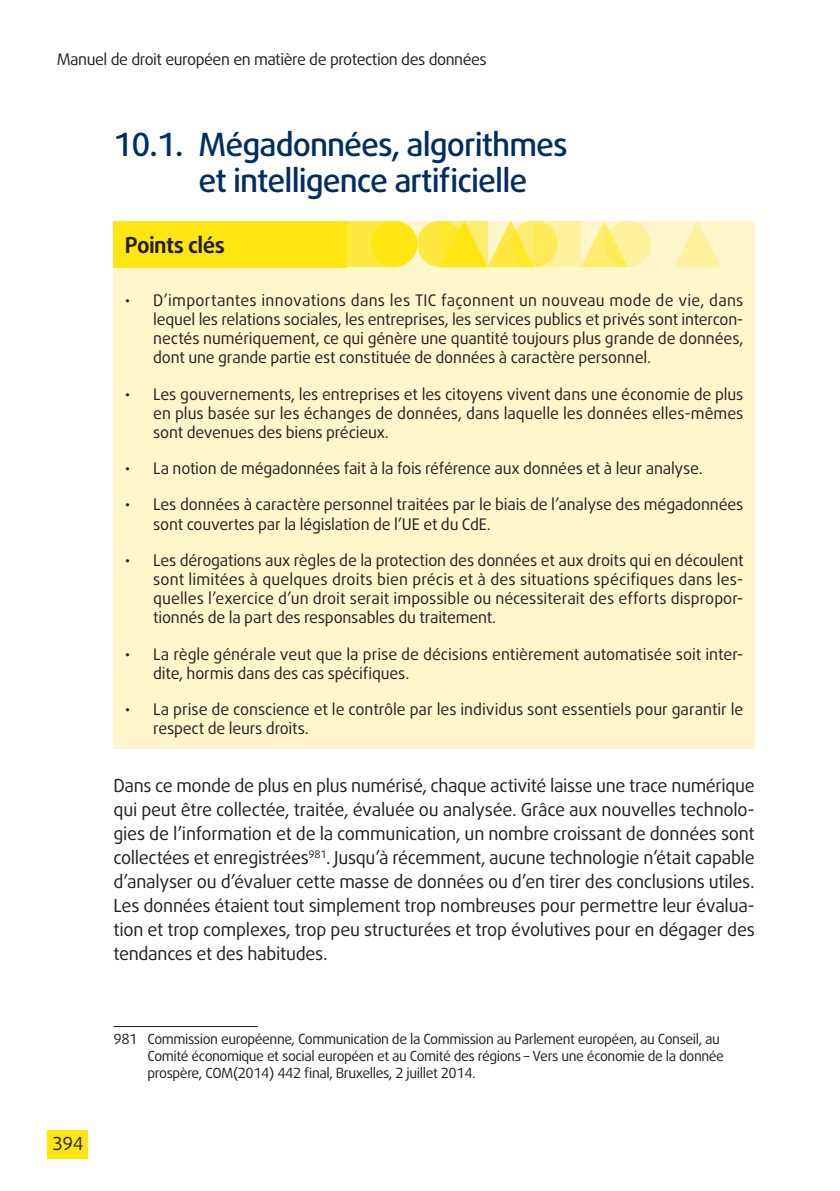
<style>
.page{position:relative;width:840px;height:1191px;background:#fff}
.page>*{position:absolute;margin:0;border:0;box-sizing:border-box;transform-origin:0 0}
.t1{font:500 32px/36px "Daxline Pro";letter-spacing:-.03em;color:#002d62}
.keypoints_title_SW{font:700 22px "Daxline Pro";letter-spacing:-.025em;color:#231f20}
.body_sb2{font:18px/24px "Daxline Pro";letter-spacing:-.015em;color:#231f20;text-align:justify}
.t2{font:16px/19.2px "Daxline Pro";letter-spacing:-.01em;color:#231f20;text-align:justify}
.t3{font:16px "Daxline Pro";letter-spacing:-.03em;color:#231f20}
.footnote{font:14px/17px "Daxline Pro";letter-spacing:-.03em;color:#231f20}
</style>
<div class="page">
<div style="left:113px;top:221px;width:641px;height:80px;background:#fff6cc"></div>
<div style="left:417px;top:221px;width:47px;height:46px;background:#ffe940;border-radius:50%"></div>
<div style="left:347px;top:221px;width:47px;height:46px;background:#ffe940"></div>
<div style="left:113px;top:221px;width:234px;height:46px;background:#ffe512"></div>
<svg style="left:581px;top:221px;width:41px;height:46px"></svg>
<svg style="left:674px;top:221px;width:46px;height:46px"></svg>
<div style="left:370px;top:221px;width:47px;height:46px;background:#ffe512;border-radius:50%"></div>
<svg style="left:487px;top:221px;width:42px;height:46px"></svg>
<svg style="left:510px;top:221px;width:47px;height:46px"></svg>
<svg style="left:604px;top:221px;width:46px;height:46px;background:#ffef8d"></svg>
<svg style="left:441px;top:221px;width:46px;height:46px;background:#ffe730"></svg>
<svg style="left:534px;top:221px;width:47px;height:46px;background:#ffee82"></svg>
<div style="left:48px;top:1130px;width:40px;height:29px;background:#ffe512"></div>
<div style="left:113px;top:276px;width:641px;height:102px;background:#fff6cc"></div>
<div style="left:113px;top:370px;width:641px;height:83px;background:#fff6cc"></div>
<div style="left:113px;top:444px;width:641px;height:45px;background:#fff6cc"></div>
<div style="left:113px;top:481px;width:641px;height:63px;background:#fff6cc"></div>
<div style="left:113px;top:536px;width:641px;height:102px;background:#fff6cc"></div>
<div style="left:113px;top:630px;width:641px;height:63px;background:#fff6cc"></div>
<div style="left:113px;top:685px;width:641px;height:64px;background:#fff6cc"></div>
<hr style="left:113px;top:1026px;width:144px;height:1px;background:#231f20">
<p class="t3" style="left:57px;top:49px;width:431px">Manuel de droit européen en matière de protection des données</p>
<p class="t1" style="left:198px;top:127px;width:370px;text-indent:-85px">10.1. Mégadonnées, algorithmes et intelligence artificielle</p>
<p class="keypoints_title_SW" style="left:125px;top:230px;width:101px">Points clés</p>
<p class="t2" style="left:153px;top:290px;width:591px;text-indent:-28px">• D’importantes innovations dans les TIC façonnent un nouveau mode de vie, dans lequel les relations sociales, les entreprises, les services publics et privés sont intercon&shy;nectés numériquement, ce qui génère une quantité toujours plus grande de données, dont une grande partie est constituée de données à caractère personnel.</p>
<p class="t2" style="left:153px;top:384px;width:591px;text-indent:-28px">• Les gouvernements, les entreprises et les citoyens vivent dans une économie de plus en plus basée sur les échanges de données, dans laquelle les données elles-mêmes sont devenues des biens précieux.</p>
<p class="t2" style="left:125px;top:459px;width:579px">• La notion de mégadonnées fait à la fois référence aux données et à leur analyse.</p>
<p class="t2" style="left:153px;top:495px;width:591px;text-indent:-28px">• Les données à caractère personnel traitées par le biais de l’analyse des mégadonnées sont couvertes par la législation de l’UE et du CdE.</p>
<p class="t2" style="left:153px;top:550px;width:591px;text-indent:-28px">• Les dérogations aux règles de la protection des données et aux droits qui en découlent sont limitées à quelques droits bien précis et à des situations spécifiques dans les&shy;quelles l’exercice d’un droit serait impossible ou nécessiterait des efforts dispropor&shy;tionnés de la part des responsables du traitement.</p>
<p class="t2" style="left:153px;top:644px;width:591px;text-indent:-28px">• La règle générale veut que la prise de décisions entièrement automatisée soit inter&shy;dite, hormis dans des cas spécifiques.</p>
<p class="t2" style="left:153px;top:700px;width:591px;text-indent:-28px">• La prise de conscience et le contrôle par les individus sont essentiels pour garantir le respect de leurs droits.</p>
<p class="body_sb2" style="left:113px;top:774px;width:642px">Dans ce monde de plus en plus numérisé, chaque activité laisse une trace numérique qui peut être collectée, traitée, évaluée ou analysée. Grâce aux nouvelles technolo&shy;gies de l’information et de la communication, un nombre croissant de données sont collectées et enregistrées<sup>981</sup>. Jusqu’à récemment, aucune technologie n’était capable d’analyser ou d’évaluer cette masse de données ou d’en tirer des conclusions utiles.<br>Les données étaient tout simplement trop nombreuses pour permettre leur évalua&shy;tion et trop complexes, trop peu structurées et trop évolutives pour en dégager des tendances et des habitudes.</p>
<p class="body_sb2" style="left:53px;top:1131px;width:32px">394</p>
<p class="footnote" style="left:147px;top:1030px;width:577px;text-indent:-34px">981 Commission européenne, Communication de la Commission au Parlement européen, au Conseil, au<br>Comité économique et social européen et au Comité des régions – Vers une économie de la donnée prospère, COM(2014) 442 final, Bruxelles, 2 juillet 2014.</p>
</div>
